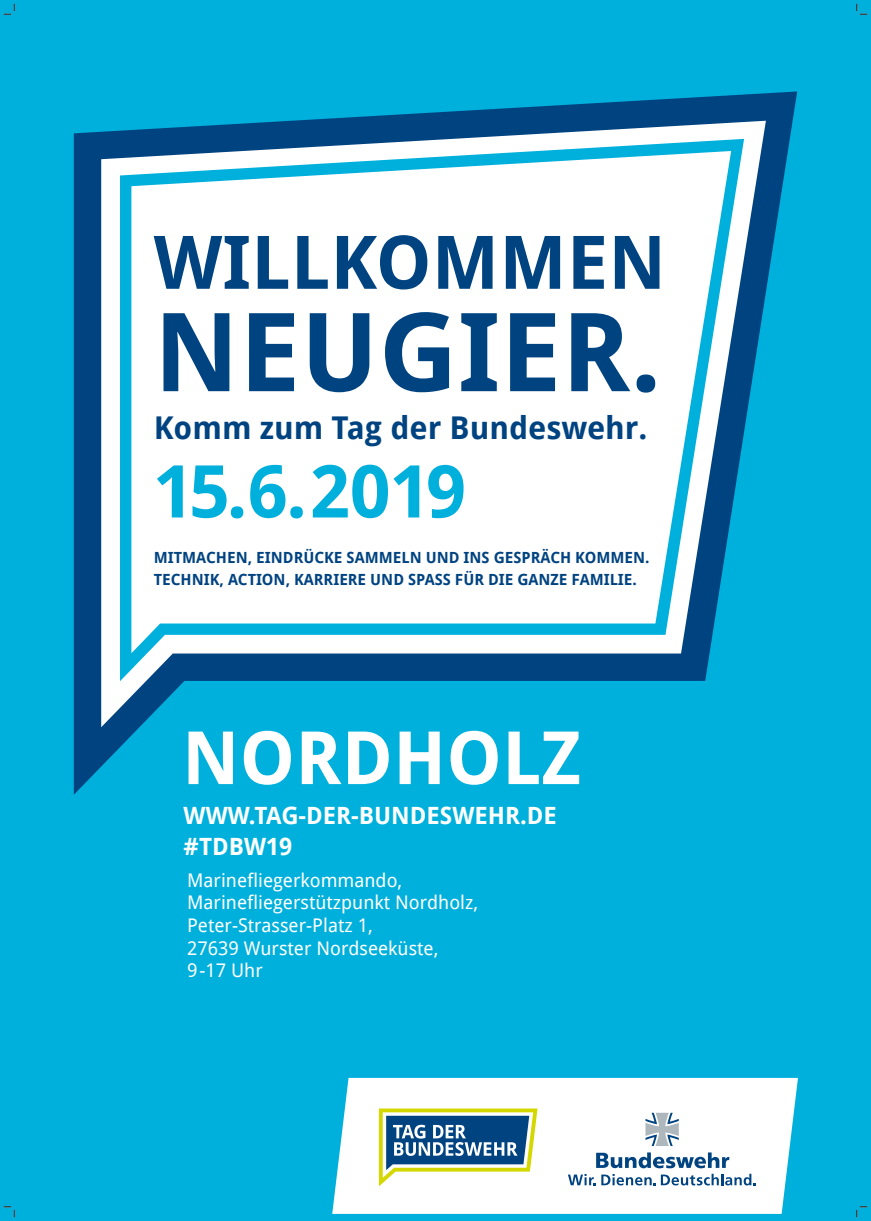
<style>
.page{position:relative;width:871px;height:1221px;background:#fff}
.page>*{position:absolute;margin:0;border:0;box-sizing:border-box;transform-origin:0 0}
.t1{font:700 109.15px "Droid Sans Pro";color:#004381}
.t2{font:700 73.95px "Droid Sans Pro";color:#004381}
.t3{font:700 73.5px "Droid Sans Pro";color:#fff}
.t4{font:700 72.85px "Droid Sans Pro";letter-spacing:-.03em;color:#00b0dc}
.t5{font:700 31.4px "Droid Sans Pro";color:#004381}
.t6{font:700 23.8px "Droid Sans Pro";color:#fff}
.t7{font:18.85px/22.6px "Droid Sans Pro";color:#fff}
.t8{font:700 15.4px "Droid Sans Pro";color:#004381}
</style>
<div class="page">
<div style="left:0;top:0;width:870px;height:1220px;background:#00b0dc"></div>
<div style="left:332px;top:1077px;width:465px;height:136px;background:#fff"></div>
<svg style="left:379px;top:1108px;width:158px;height:78px;background:#87a5a3"></svg>
<svg style="left:645px;top:1112px;width:33px;height:33px"></svg>
<svg style="left:567px;top:1152px;width:188px;height:33px;background:#b8cadb"></svg>
<svg style="left:74px;top:91px;width:723px;height:703px"></svg>
<svg style="left:120px;top:139px;width:623px;height:542px;background:#d5e9f2"></svg>
<svg style="left:4px;top:4px;width:11px;height:11px"></svg>
<svg style="left:4px;top:1206px;width:11px;height:11px"></svg>
<svg style="left:856px;top:4px;width:11px;height:11px"></svg>
<svg style="left:856px;top:1206px;width:11px;height:11px"></svg>
<p class="t2" style="left:154px;top:210px;width:514px">WILLKOMMEN</p>
<p class="t1" style="left:154px;top:274px;width:509px">NEUGIER.</p>
<p class="t5" style="left:154px;top:405px;width:495px">Komm zum Tag der Bundeswehr.</p>
<p class="t4" style="left:154px;top:439px;width:314px">15.6.2019</p>
<p class="t8" style="left:154px;top:546px;width:497px">MITMACHEN, EINDRÜCKE SAMMELN UND INS GESPRÄCH KOMMEN.</p>
<p class="t8" style="left:154px;top:568px;width:484px">TECHNIK, ACTION, KARRIERE UND SPASS FÜR DIE GANZE FAMILIE.</p>
<p class="t3" style="left:182px;top:705px;width:400px">NORDHOLZ</p>
<p class="t6" style="left:183px;top:798px;width:374px">WWW.TAG-DER-BUNDESWEHR.DE</p>
<p class="t6" style="left:183px;top:829px;width:110px">#TDBW19</p>
<p class="t7" style="left:187px;top:868px;width:216px">Marinefliegerkommando,</p>
<p class="t7" style="left:187px;top:890px;width:292px">Marinefliegerstützpunkt Nordholz,<br>Peter-Strasser-Platz 1,</p>
<p class="t7" style="left:187px;top:936px;width:253px">27639 Wurster Nordseeküste,<br>9-17 Uhr</p>
</div>
